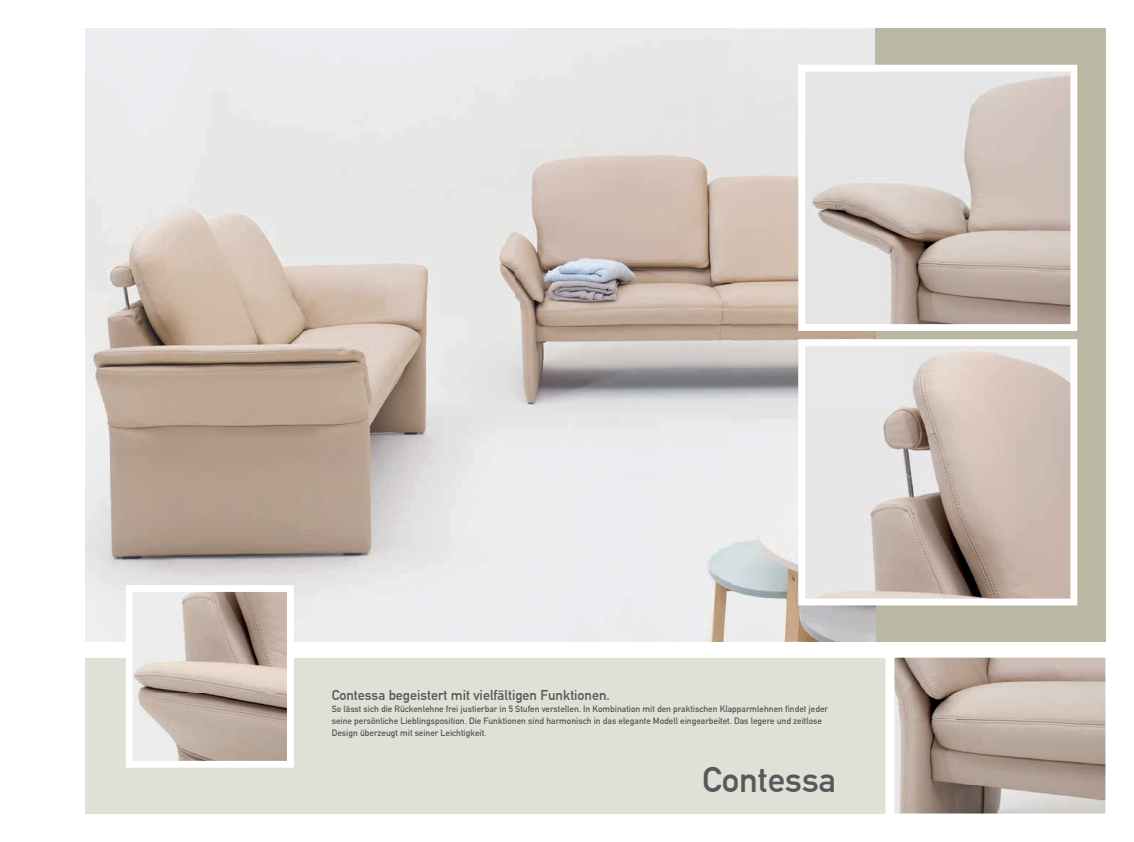
<style>
.page{position:relative;width:1134px;height:842px;background:#fff}
.page>*{position:absolute;margin:0;border:0;box-sizing:border-box;transform-origin:0 0}
.t1{font:35px "DIN Mittelschrift LT Alternate";color:#57585a}
.t2{font:14px "DIN Mittelschrift LT Alternate";color:#57585a}
.t3{font:9px/12px "DIN Mittelschrift LT Alternate";color:#57585a}
</style>
<div class="page">
<div style="left:875px;top:28px;width:231px;height:614px;background:#bab8a3"></div>
<div style="left:85px;top:658px;width:864px;height:156px;background:#e1e0d6"></div>
<img style="left:85px;top:28px;width:646px;height:546px">
<img style="left:731px;top:96px;width:72px;height:546px">
<img style="left:156px;top:574px;width:576px;height:34px">
<img style="left:803px;top:605px;width:72px;height:37px">
<div style="left:294px;top:608px;width:438px;height:34px;background:#ecedee"></div>
<svg style="left:126px;top:585px;width:168px;height:183px;background:#cec3bb"></svg>
<svg style="left:885px;top:657px;width:221px;height:157px;background:#b9aaa1"></svg>
<svg style="left:798px;top:65px;width:279px;height:266px;background:#d4cbc7"></svg>
<svg style="left:798px;top:339px;width:279px;height:266px"></svg>
<h2 class="t2" style="left:332px;top:687px;width:280px">Contessa begeistert mit vielfältigen Funktionen.</h2>
<p class="t3" style="left:332px;top:702px;width:498px">So lässt sich die Rückenlehne frei justierbar in 5 Stufen verstellen. In Kombination mit den praktischen Klapparmlehnen findet jeder seine persönliche Lieblingsposition. Die Funktionen sind harmonisch in das elegante Modell eingearbeitet. Das legere und zeitlose<br>Design überzeugt mit seiner Leichtigkeit.</p>
<h1 class="t1" style="left:702px;top:759px;width:136px">Contessa</h1>
</div>
